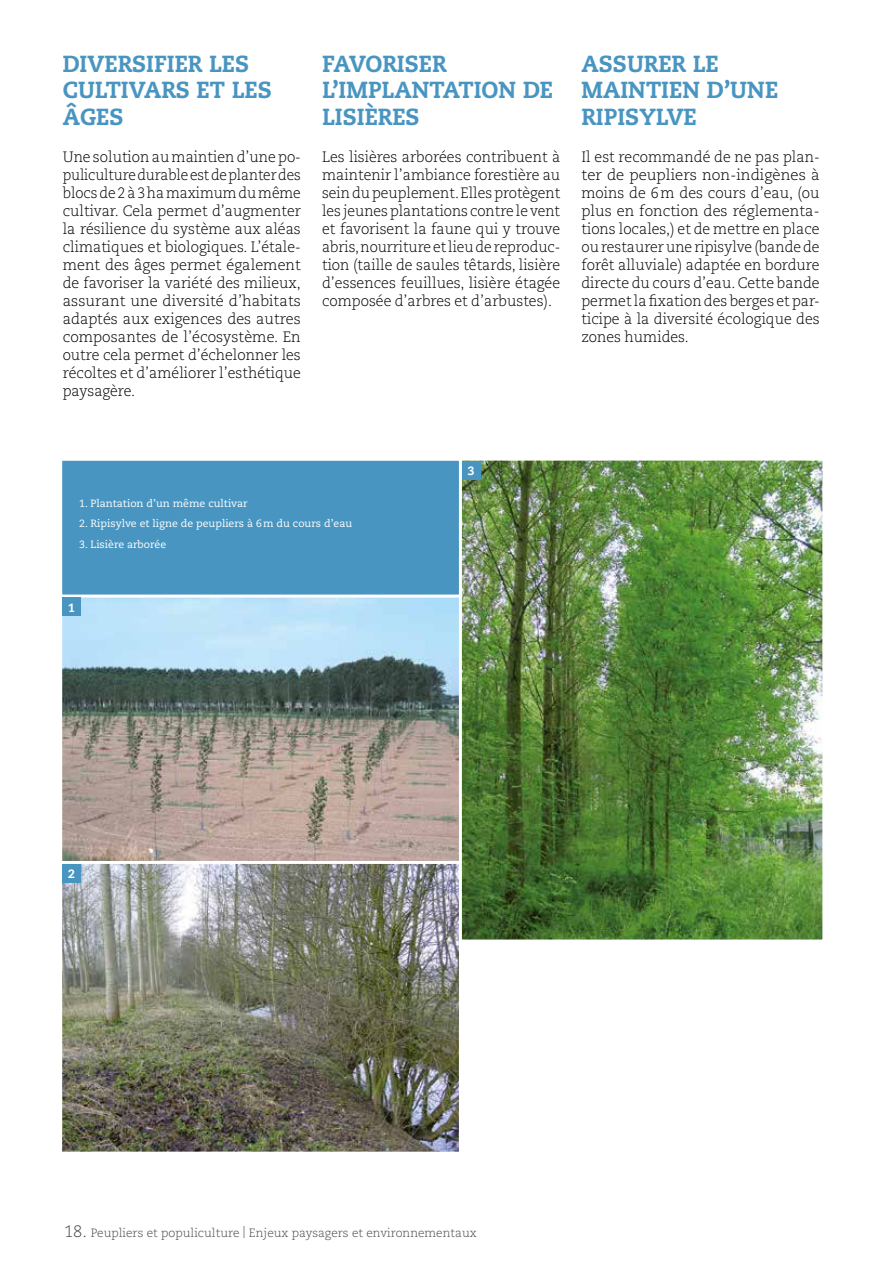
<style>
.page{position:relative;width:893px;height:1263px;background:#fff}
.page>*{position:absolute;margin:0;border:0;box-sizing:border-box;transform-origin:0 0}
.Titre_paragraphe{font:800 23.25px/26.2px "Caecilia";color:#4895c1;scale:.96 1}
.BODY_standard_01{font:300 15px/18px "Caecilia";color:#000;text-align:justify;scale:.96 1}
.t1{font:300 12px "Caecilia";color:#4a4a49}
.Body_Parasitaires{font:800 12px "Caecilia";color:#fff;scale:.96 1}
.Légendes_photos{font:10.5px "Caecilia";color:#fff}
.s1{font-size:16.5px}
</style>
<div class="page">
<div style="left:62px;top:460px;width:397px;height:135px;background:#4895c1"></div>
<img style="left:461px;top:460px;width:362px;height:480px">
<div style="left:462px;top:461px;width:19px;height:18px;background:#4895c1"></div>
<svg style="left:62px;top:597px;width:397px;height:264px;background:#9ea2a2"></svg>
<div style="left:62px;top:597px;width:19px;height:19px;background:#4895c1"></div>
<img style="left:62px;top:863px;width:397px;height:289px">
<div style="left:62px;top:864px;width:19px;height:19px;background:#4895c1"></div>
<p class="Titre_paragraphe" style="left:63px;top:51px;width:219px">DIVERSIFIER LES<br>CULTIVARS ET LES<br>ÂGES</p>
<p class="BODY_standard_01" style="left:63px;top:148px;width:250px">Une solution au maintien d’une po&shy;puliculture durable est de planter des blocs de 2 à 3ha maximum du même cultivar. Cela permet d’augmenter la résilience du système aux aléas climatiques et biologiques. L’étale&shy;ment des âges permet également de favoriser la variété des milieux, assurant une diversité d’habitats adaptés aux exigences des autres composantes de l’écosystème. En outre cela permet d’échelonner les récoltes et d’améliorer l’esthétique paysagère.</p>
<p class="Titre_paragraphe" style="left:322px;top:51px;width:242px">FAVORISER<br>L’IMPLANTATION DE<br>LISIÈRES</p>
<p class="BODY_standard_01" style="left:322px;top:148px;width:250px">Les lisières arborées contribuent à maintenir l’ambiance forestière au sein du peuplement. Elles protègent les jeunes plantations contre le vent et favorisent la faune qui y trouve abris, nourriture et lieu de reproduc&shy;tion (taille de saules têtards, lisière d’essences feuillues, lisière étagée composée d’arbres et d’arbustes).</p>
<p class="Titre_paragraphe" style="left:581px;top:51px;width:206px">ASSURER LE<br>MAINTIEN D’UNE<br>RIPISYLVE</p>
<p class="BODY_standard_01" style="left:581px;top:148px;width:250px">Il est recommandé de ne pas plan&shy;ter de peupliers non-indigènes à moins de 6m des cours d’eau, (ou plus en fonction des réglementa&shy;tions locales,) et de mettre en place ou restaurer une ripisylve (bande de forêt alluviale) adaptée en bordure directe du cours d’eau. Cette bande permet la fixation des berges et par&shy;ticipe à la diversité écologique des zones humides.</p>
<p class="Légendes_photos" style="left:79px;top:497px;width:170px">1. Plantation d’un même cultivar</p>
<p class="Légendes_photos" style="left:79px;top:517px;width:275px">2. Ripisylve et ligne de peupliers à 6m du cours d’eau</p>
<p class="Légendes_photos" style="left:79px;top:538px;width:89px">3. Lisière arborée</p>
<p class="Body_Parasitaires" style="left:68px;top:600px;width:9px">1</p>
<p class="Body_Parasitaires" style="left:468px;top:463px;width:9px">3</p>
<p class="Body_Parasitaires" style="left:68px;top:866px;width:9px">2</p>
<p class="t1" style="left:64px;top:1226px;width:414px"><span class="s1">18.</span> Peupliers et populiculture | Enjeux paysagers et environnementaux</p>
</div>
